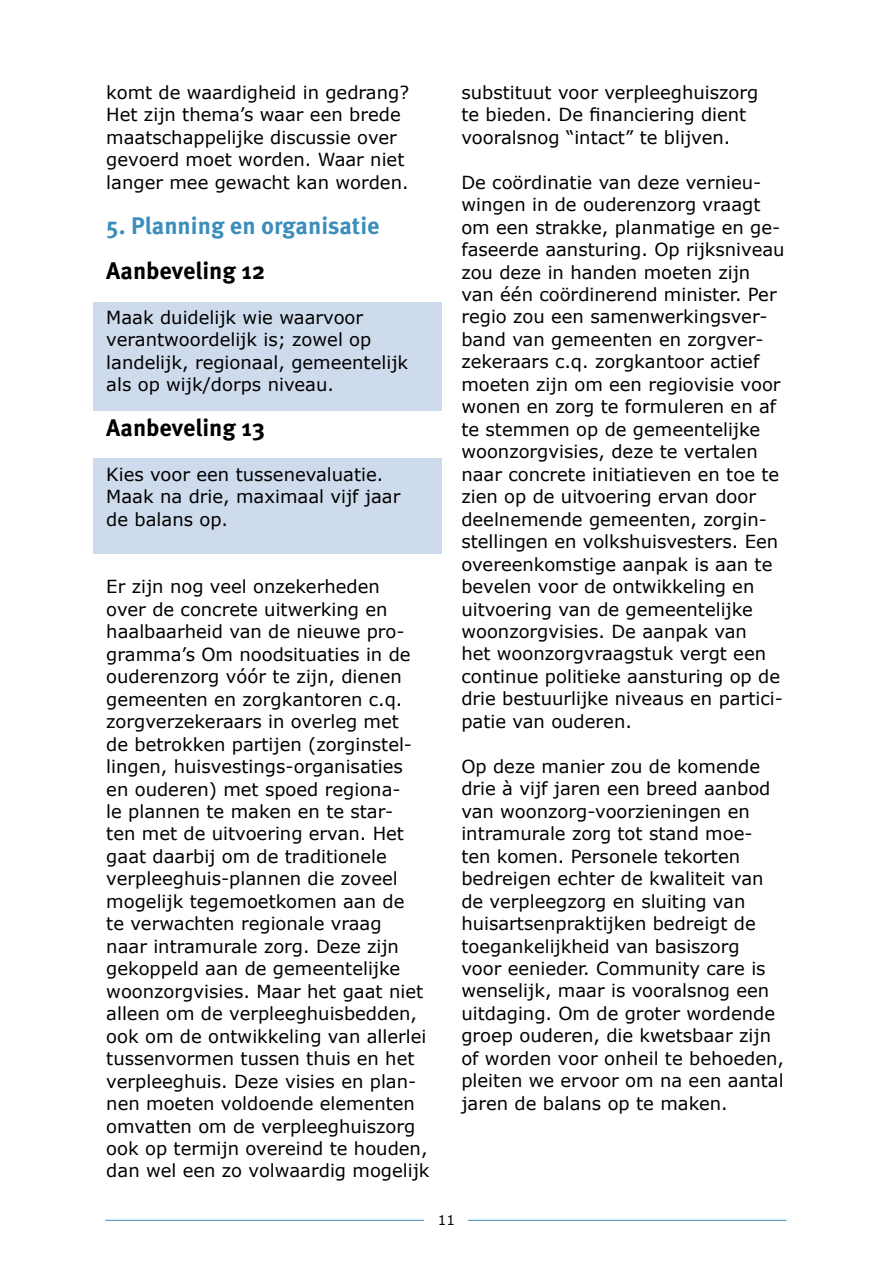
<style>
.page{position:relative;width:893px;height:1263px;background:#fff}
.page>*{position:absolute;margin:0;border:0;box-sizing:border-box;transform-origin:0 0}
.t1{font:700 24px "Meta Pro";color:#000}
.t2{font:700 24px "Meta Pro";color:#3b8ebc}
.t3{font:18px/22.5px "Verdana";color:#000}
.t4{font:13.5px "Verdana";color:#000}
</style>
<div class="page">
<hr style="left:105px;top:1220px;width:319px;height:1px;background:#3b8ebc">
<hr style="left:468px;top:1220px;width:319px;height:1px;background:#3b8ebc">
<div style="left:94px;top:458px;width:348px;height:96px;background:#cedbec"></div>
<div style="left:94px;top:302px;width:348px;height:108px;background:#cedbec"></div>
<p class="t3" style="left:106px;top:81px;width:304px">komt de waardigheid in gedrang?<br>Het zijn thema’s waar een brede maatschappelijke discussie over gevoerd moet worden. Waar niet langer mee gewacht kan worden.</p>
<h1 class="t2" style="left:106px;top:207px;width:275px">5. Planning en organisatie</h1>
<h1 class="t1" style="left:106px;top:252px;width:161px">Aanbeveling 12</h1>
<p class="t3" style="left:106px;top:306px;width:303px">Maak duidelijk wie waarvoor verantwoordelijk is; zowel op landelijk, regionaal, gemeentelijk als op wijk/dorps niveau.</p>
<h1 class="t1" style="left:106px;top:409px;width:160px">Aanbeveling 13</h1>
<p class="t3" style="left:106px;top:463px;width:296px">Kies voor een tussenevaluatie.<br>Maak na drie, maximaal vijf jaar de balans op.</p>
<p class="t3" style="left:106px;top:576px;width:325px">Er zijn nog veel onzekerheden<br>over de concrete uitwerking en haalbaarheid van de nieuwe pro&shy;gramma’s Om noodsituaties in de ouderenzorg vóór te zijn, dienen gemeenten en zorgkantoren c.q. zorgverzekeraars in overleg met<br>de betrokken partijen (zorginstel&shy;lingen, huisvestings-organisaties en ouderen) met spoed regiona-<br>le plannen te maken en te star-<br>ten met de uitvoering ervan. Het gaat daarbij om de traditionele verpleeghuis-plannen die zoveel mogelijk tegemoetkomen aan de<br>te verwachten regionale vraag<br>naar intramurale zorg. Deze zijn gekoppeld aan de gemeentelijke woonzorgvisies. Maar het gaat niet alleen om de verpleeghuisbedden, ook om de ontwikkeling van allerlei tussenvormen tussen thuis en het verpleeghuis. Deze visies en plan&shy;nen moeten voldoende elementen omvatten om de verpleeghuiszorg ook op termijn overeind te houden, dan wel een zo volwaardig mogelijk</p>
<p class="t3" style="left:461px;top:81px;width:299px">substituut voor verpleeghuiszorg te bieden. De financiering dient vooralsnog “intact” te blijven.</p>
<p class="t3" style="left:461px;top:171px;width:325px">De coördinatie van deze vernieu&shy;wingen in de ouderenzorg vraagt om een strakke, planmatige en ge&shy;faseerde aansturing. Op rijksniveau zou deze in handen moeten zijn van één coördinerend minister. Per regio zou een samenwerkingsver&shy;band van gemeenten en zorgver&shy;zekeraars c.q. zorgkantoor actief moeten zijn om een regiovisie voor wonen en zorg te formuleren en af te stemmen op de gemeentelijke woonzorgvisies, deze te vertalen naar concrete initiatieven en toe te zien op de uitvoering ervan door deelnemende gemeenten, zorgin&shy;stellingen en volkshuisvesters. Een overeenkomstige aanpak is aan te bevelen voor de ontwikkeling en uitvoering van de gemeentelijke woonzorgvisies. De aanpak van<br>het woonzorgvraagstuk vergt een continue politieke aansturing op de drie bestuurlijke niveaus en partici&shy;patie van ouderen.</p>
<p class="t3" style="left:461px;top:755px;width:324px">Op deze manier zou de komende drie à vijf jaren een breed aanbod van woonzorg-voorzieningen en intramurale zorg tot stand moe&shy;ten komen. Personele tekorten bedreigen echter de kwaliteit van de verpleegzorg en sluiting van huisartsenpraktijken bedreigt de toegankelijkheid van basiszorg voor eenieder. Community care is wenselijk, maar is vooralsnog een uitdaging. Om de groter wordende groep ouderen, die kwetsbaar zijn of worden voor onheil te behoeden, pleiten we ervoor om na een aantal jaren de balans op te maken.</p>
<p class="t4" style="left:438px;top:1212px;width:19px">11</p>
</div>
